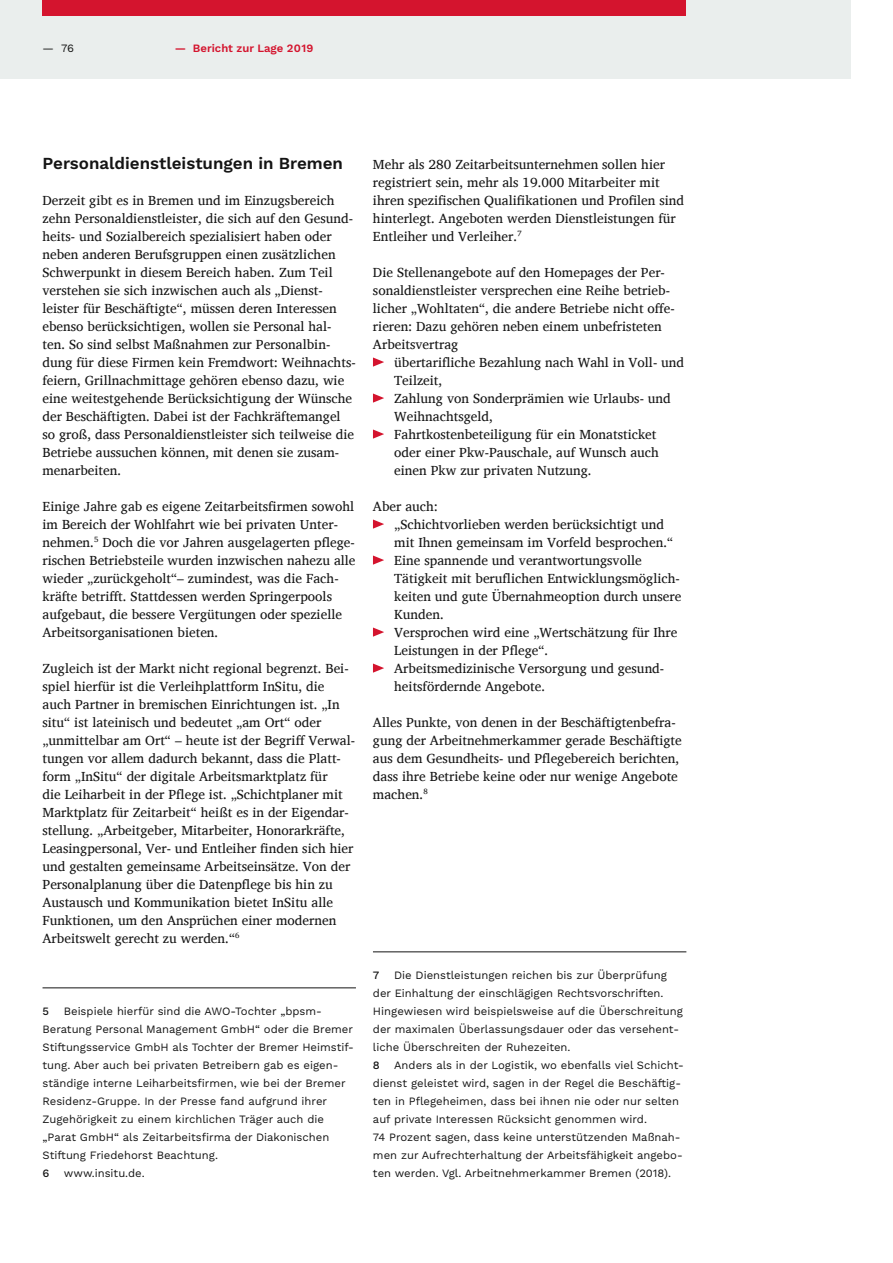
<style>
.page{position:relative;width:893px;height:1263px;background:#fff}
.page>*{position:absolute;margin:0;border:0;box-sizing:border-box;transform-origin:0 0}
.Fließtext_Charis_9pt{font:600 16.8px "Work Sans";color:#141414}
.Fließtext_Charis_9pt-2{font:13.5px/18px "Charis SIL";color:#141414}
.Fußnote_Work_Sans_Re{font:11.25px/18px "Work Sans";color:#141414}
.t1{font:600 11.25px "Work Sans";color:#d4142e}
.Fußnote_Work_Sans_Re-2{font:500 11.25px "Work Sans";color:#141414}
</style>
<div class="page">
<div style="left:0;top:0;width:850px;height:79px;background:#eaeeed"></div>
<div style="left:43px;top:0;width:643px;height:16px;background:#d4142e"></div>
<svg style="left:373px;top:357px;width:11px;height:10px"></svg>
<svg style="left:373px;top:393px;width:11px;height:10px"></svg>
<svg style="left:373px;top:429px;width:11px;height:10px"></svg>
<svg style="left:373px;top:519px;width:11px;height:10px"></svg>
<svg style="left:373px;top:555px;width:11px;height:10px"></svg>
<svg style="left:373px;top:627px;width:11px;height:10px"></svg>
<svg style="left:373px;top:663px;width:11px;height:10px"></svg>
<hr style="left:43px;top:987px;width:313px;height:1px;background:#141414">
<hr style="left:373px;top:951px;width:313px;height:1px;background:#141414">
<p class="Fußnote_Work_Sans_Re" style="left:43px;top:39px;width:33px">— 76</p>
<p class="t1" style="left:175px;top:41px;width:140px">— Bericht zur Lage 2019</p>
<p class="Fließtext_Charis_9pt" style="left:43px;top:153px;width:302px">Personaldienstleistungen in Bremen</p>
<p class="Fließtext_Charis_9pt-2" style="left:43px;top:191px;width:315px">Derzeit gibt es in Bremen und im Einzugsbereich zehn Personaldienstleister, die sich auf den Gesund&shy;heits- und Sozialbereich spezialisiert haben oder neben anderen Berufsgruppen einen zusätzlichen Schwerpunkt in diesem Bereich haben. Zum Teil verstehen sie sich inzwischen auch als „Dienst&shy;leister für Beschäftigte“, müssen deren Interessen ebenso berücksichtigen, wollen sie Personal hal&shy;ten. So sind selbst Maßnahmen zur Personalbin&shy;dung für diese Firmen kein Fremdwort: Weihnachts&shy;feiern, Grillnachmittage gehören ebenso dazu, wie eine weitestgehende Berücksichtigung der Wünsche der Beschäftigten. Dabei ist der Fachkräftemangel so groß, dass Personaldienstleister sich teilweise die Betriebe aussuchen können, mit denen sie zusam&shy;menarbeiten.</p>
<p class="Fließtext_Charis_9pt-2" style="left:43px;top:497px;width:315px">Einige Jahre gab es eigene Zeitarbeitsfirmen sowohl im Bereich der Wohlfahrt wie bei privaten Unter&shy;nehmen.<sup>5</sup> Doch die vor Jahren ausgelagerten pflege&shy;rischen Betriebsteile wurden inzwischen nahezu alle wieder „zurückgeholt“– zumindest, was die Fach&shy;kräfte betrifft. Stattdessen werden Springerpools aufgebaut, die bessere Vergütungen oder spezielle Arbeitsorganisationen bieten.</p>
<p class="Fließtext_Charis_9pt-2" style="left:43px;top:659px;width:314px">Zugleich ist der Markt nicht regional begrenzt. Bei&shy;spiel hierfür ist die Verleihplattform InSitu, die auch Partner in bremischen Einrichtungen ist. „In situ“ ist lateinisch und bedeutet „am Ort“ oder „unmittelbar am Ort“ – heute ist der Begriff Verwal&shy;tungen vor allem dadurch bekannt, dass die Platt&shy;form „InSitu“ der digitale Arbeitsmarktplatz für<br>die Leiharbeit in der Pflege ist. „Schichtplaner mit Marktplatz für Zeitarbeit“ heißt es in der Eigendar&shy;stellung. „Arbeitgeber, Mitarbeiter, Honorarkräfte, Leasingpersonal, Ver- und Entleiher finden sich hier und gestalten gemeinsame Arbeitseinsätze. Von der Personalplanung über die Datenpflege bis hin zu Austausch und Kommunikation bietet InSitu alle Funktionen, um den Ansprüchen einer modernen Arbeitswelt gerecht zu werden.“<sup>6</sup></p>
<p class="Fußnote_Work_Sans_Re" style="left:43px;top:1002px;width:313px;text-indent:21px">Beispiele hierfür sind die AWO-Tochter „bpsm-Beratung Personal Management GmbH“ oder die Bremer Stiftungsservice GmbH als Tochter der Bremer Heimstif&shy;tung. Aber auch bei privaten Betreibern gab es eigen&shy;ständige interne Leiharbeitsfirmen, wie bei der Bremer Residenz-Gruppe. In der Presse fand aufgrund ihrer Zugehörigkeit zu einem kirchlichen Träger auch die „Parat GmbH“ als Zeitarbeitsfirma der Diakonischen Stiftung Friedehorst Beachtung.</p>
<p class="Fußnote_Work_Sans_Re-2" style="left:43px;top:1166px;width:8px">6</p>
<p class="Fußnote_Work_Sans_Re" style="left:64px;top:1164px;width:82px">www.insitu.de.</p>
<p class="Fußnote_Work_Sans_Re-2" style="left:43px;top:1004px;width:8px">5</p>
<p class="Fließtext_Charis_9pt-2" style="left:373px;top:155px;width:313px">Mehr als 280 Zeitarbeitsunternehmen sollen hier registriert sein, mehr als 19.000 Mitarbeiter mit ihren spezifischen Qualifikationen und Profilen sind hinterlegt. Angeboten werden Dienstleistungen für Entleiher und Verleiher.<sup>7</sup></p>
<p class="Fließtext_Charis_9pt-2" style="left:373px;top:263px;width:303px">Die Stellenangebote auf den Homepages der Per&shy;sonaldienstleister versprechen eine Reihe betrieb&shy;licher „Wohltaten“, die andere Betriebe nicht offe&shy;rieren: Dazu gehören neben einem unbefristeten Arbeitsvertrag</p>
<p class="Fließtext_Charis_9pt-2" style="left:394px;top:353px;width:291px">übertarifliche Bezahlung nach Wahl in Voll- und<br>Teilzeit,</p>
<p class="Fließtext_Charis_9pt-2" style="left:394px;top:389px;width:278px">Zahlung von Sonderprämien wie Urlaubs- und<br>Weihnachtsgeld,</p>
<p class="Fließtext_Charis_9pt-2" style="left:394px;top:425px;width:266px">Fahrtkostenbeteiligung für ein Monatsticket oder einer Pkw-Pauschale, auf Wunsch auch einen Pkw zur privaten Nutzung.</p>
<p class="Fließtext_Charis_9pt-2" style="left:373px;top:497px;width:66px">Aber auch:</p>
<p class="Fließtext_Charis_9pt-2" style="left:394px;top:515px;width:280px">„Schichtvorlieben werden berücksichtigt und mit Ihnen gemeinsam im Vorfeld besprochen.“</p>
<p class="Fließtext_Charis_9pt-2" style="left:394px;top:551px;width:289px">Eine spannende und verantwortungsvolle Tätigkeit mit beruflichen Entwicklungsmöglich&shy;keiten und gute Übernahmeoption durch unsere Kunden.</p>
<p class="Fließtext_Charis_9pt-2" style="left:394px;top:623px;width:285px">Versprochen wird eine „Wertschätzung für Ihre<br>Leistungen in der Pflege“.</p>
<p class="Fließtext_Charis_9pt-2" style="left:394px;top:659px;width:271px">Arbeitsmedizinische Versorgung und gesund&shy;heitsfördernde Angebote.</p>
<p class="Fließtext_Charis_9pt-2" style="left:373px;top:713px;width:310px">Alles Punkte, von denen in der Beschäftigtenbefra&shy;gung der Arbeitnehmerkammer gerade Beschäftigte aus dem Gesundheits- und Pflegebereich berichten, dass ihre Betriebe keine oder nur wenige Angebote machen.<sup>8</sup></p>
<p class="Fußnote_Work_Sans_Re" style="left:373px;top:966px;width:312px;text-indent:21px">Die Dienstleistungen reichen bis zur Überprüfung der Einhaltung der einschlägigen Rechtsvorschriften.<br>Hingewiesen wird beispielsweise auf die Überschreitung der maximalen Überlassungsdauer oder das versehent&shy;liche Überschreiten der Ruhezeiten.</p>
<p class="Fußnote_Work_Sans_Re-2" style="left:373px;top:1058px;width:8px">8</p>
<p class="Fußnote_Work_Sans_Re-2" style="left:373px;top:968px;width:8px">7</p>
<p class="Fußnote_Work_Sans_Re" style="left:373px;top:1056px;width:313px;text-indent:21px">Anders als in der Logistik, wo ebenfalls viel Schicht&shy;dienst geleistet wird, sagen in der Regel die Beschäftig&shy;ten in Pflegeheimen, dass bei ihnen nie oder nur selten auf private Interessen Rücksicht genommen wird.</p>
<p class="Fußnote_Work_Sans_Re" style="left:373px;top:1128px;width:311px">74 Prozent sagen, dass keine unterstützenden Maßnah&shy;men zur Aufrechterhaltung der Arbeitsfähigkeit angebo&shy;ten werden. Vgl. Arbeitnehmerkammer Bremen (2018).</p>
</div>
